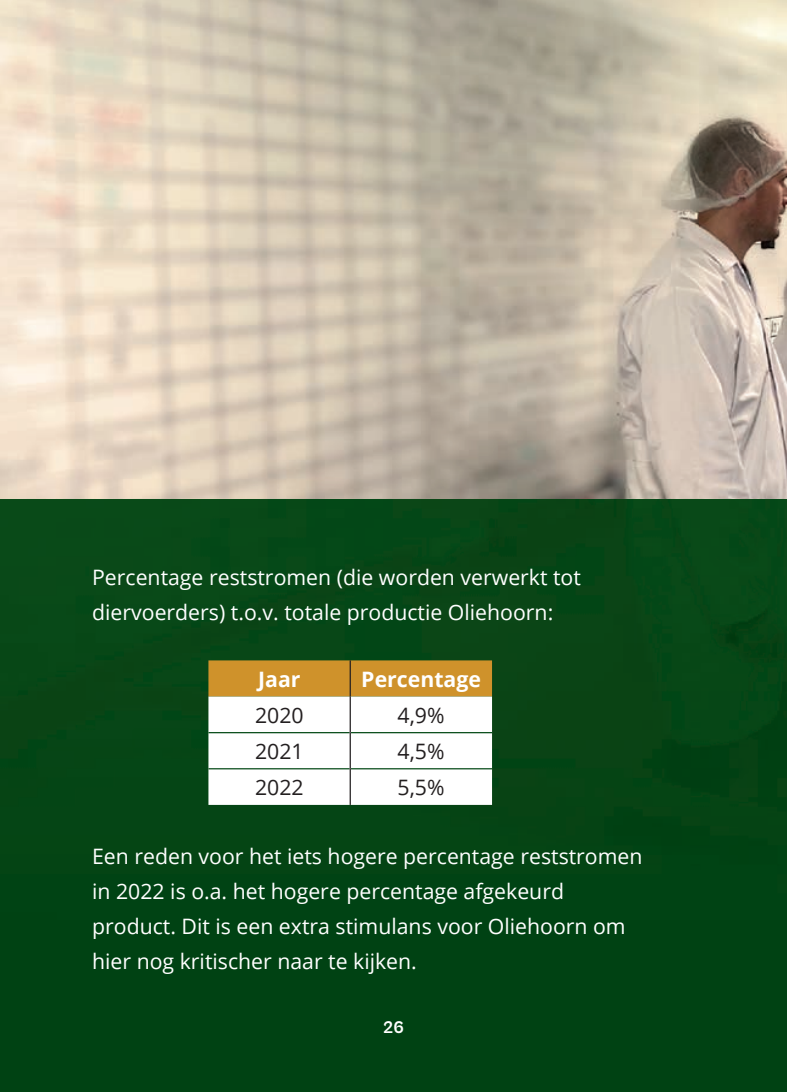
<style>
.page{position:relative;width:787px;height:1092px;background:#fff}
.page>*{position:absolute;margin:0;border:0;box-sizing:border-box;transform-origin:0 0}
.t1{font:21.25px/35px "Open Sans";color:#fff}
.t2{font:21.25px "Open Sans";color:#231f20}
.t3{font:700 21.25px "Open Sans";color:#fff}
.t4{font:700 17.5px "Cabinet Grotesk";color:#fff}
</style>
<div class="page">
<img style="left:87px;top:1091px;width:700px;height:1px">
<img style="left:0;top:0;width:699px;height:500px">
<img style="left:699px;top:0;width:88px;height:500px">
<div style="left:0;top:919px;width:787px;height:172px;background:#004213"></div>
<div style="left:0;top:500px;width:787px;height:419px;background:#064515"></div>
<svg style="left:208px;top:660px;width:284px;height:144px"></svg>
<hr style="left:208px;top:732px;width:141px;height:1px;background:#074b18">
<hr style="left:351px;top:732px;width:141px;height:1px;background:#074b18">
<hr style="left:208px;top:768px;width:141px;height:1px;background:#074b18">
<hr style="left:351px;top:768px;width:141px;height:1px;background:#074b18">
<hr style="left:349px;top:660px;width:2px;height:36px;background:#231f20">
<hr style="left:349px;top:696px;width:2px;height:36px;background:#231f20">
<hr style="left:349px;top:732px;width:2px;height:36px;background:#231f20">
<hr style="left:349px;top:768px;width:2px;height:36px;background:#231f20">
<p class="t1" style="left:92px;top:559px;width:490px">Percentage reststromen (die worden verwerkt tot diervoerders) t.o.v. totale productie Oliehoorn:</p>
<p class="t3" style="left:258px;top:663px;width:44px">Jaar</p>
<p class="t3" style="left:361px;top:663px;width:121px">Percentage</p>
<p class="t2" style="left:255px;top:700px;width:50px">2020</p>
<p class="t2" style="left:397px;top:700px;width:49px">4,9%</p>
<p class="t2" style="left:255px;top:736px;width:50px">2021</p>
<p class="t2" style="left:397px;top:736px;width:49px">4,5%</p>
<p class="t2" style="left:255px;top:772px;width:50px">2022</p>
<p class="t2" style="left:397px;top:772px;width:49px">5,5%</p>
<p class="t1" style="left:92px;top:838px;width:552px">Een reden voor het iets hogere percentage reststromen in 2022 is o.a. het hogere percentage afgekeurd product. Dit is een extra stimulans voor Oliehoorn om hier nog kritischer naar te kijken.</p>
<p class="t4" style="left:383px;top:1017px;width:23px">26</p>
</div>
